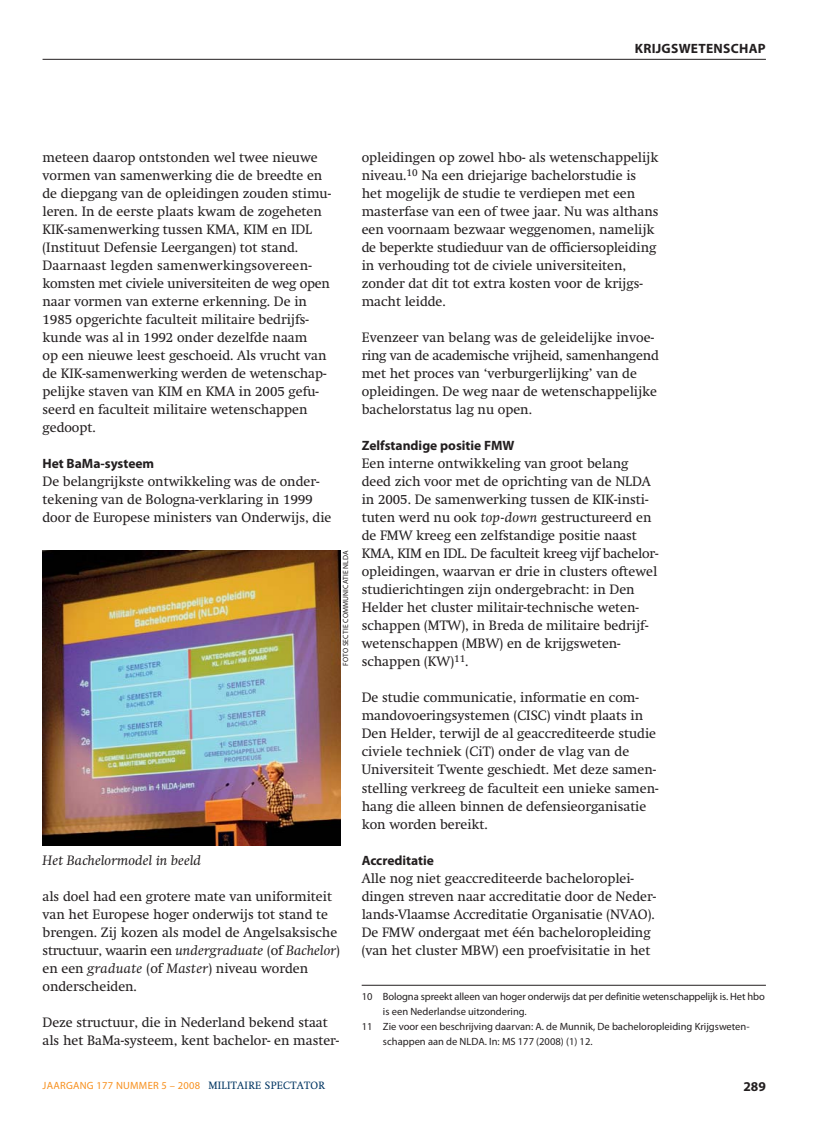
<style>
.page{position:relative;width:817px;height:1136px;background:#fff}
.page>*{position:absolute;margin:0;border:0;box-sizing:border-box;transform-origin:0 0}
.t1{font:13.5px/18px "Swift";color:#231f20}
.t2{font:700 13.5px "Myriad Pro";color:#231f20}
.t3{font:italic 13.5px "Swift";letter-spacing:.01em;color:#231f20;scale:1.05 1}
.t4{font:700 13.5px "Myriad Pro";letter-spacing:.02em;color:#231f20}
.t5{font:10.5px "Myriad Pro";color:#231f20}
.t6{font:10.5px "Myriad Pro";letter-spacing:.025em;color:#f7901e}
.t7{font:7.5px "Myriad Pro";letter-spacing:.02em;color:#231f20}
.s1{font-style:italic}
.s2{font-family:"Swift";color:#003562}
</style>
<div class="page">
<hr style="left:43px;top:59px;width:722px;height:1px;background:#231f20">
<hr style="left:361px;top:984px;width:404px;height:1px;background:#231f20">
<img style="left:43px;top:550px;width:297px;height:295px">
<p class="t4" style="left:634px;top:43px;width:132px">KRIJGSWETENSCHAP</p>
<p class="t1" style="left:43px;top:150px;width:290px">meteen daarop ontstonden wel twee nieuwe vormen van samenwerking die de breedte en de diepgang van de opleidingen zouden stimu&shy;leren. In de eerste plaats kwam de zogeheten KIK-samenwerking tussen KMA, KIM en IDL (Instituut Defensie Leergangen) tot stand.<br>Daarnaast legden samenwerkingsovereen&shy;komsten met civiele universiteiten de weg open naar vormen van externe erkenning. De in 1985 opgerichte faculteit militaire bedrijfs&shy;kunde was al in 1992 onder dezelfde naam<br>op een nieuwe leest geschoeid. Als vrucht van de KIK-samenwerking werden de wetenschap&shy;pelijke staven van KIM en KMA in 2005 gefu&shy;seerd en faculteit militaire wetenschappen gedoopt.</p>
<p class="t2" style="left:43px;top:458px;width:113px">Het BaMa-systeem</p>
<p class="t1" style="left:43px;top:474px;width:290px">De belangrijkste ontwikkeling was de onder&shy;tekening van de Bologna-verklaring in 1999 door de Europese ministers van Onderwijs, die</p>
<p class="t7" style="left:343px;top:665px;width:117px;rotate:-90deg">FOTO SECTIE COMMUNICATIE NLDA</p>
<p class="t3" style="left:43px;top:854px;width:152px">Het Bachelormodel in beeld</p>
<p class="t1" style="left:43px;top:888px;width:299px">als doel had een grotere mate van uniformiteit van het Europese hoger onderwijs tot stand te brengen. Zij kozen als model de Angelsaksische structuur, waarin een <span class="s1">undergraduate</span> (of <span class="s1">Bachelor</span>) en een <span class="s1">graduate</span> (of <span class="s1">Master</span>) niveau worden onderscheiden.</p>
<p class="t1" style="left:43px;top:1014px;width:298px">Deze structuur, die in Nederland bekend staat als het BaMa-systeem, kent bachelor- en master-</p>
<p class="t1" style="left:361px;top:150px;width:298px">opleidingen op zowel hbo- als wetenschappelijk niveau.<sup>10</sup> Na een driejarige bachelorstudie is het mogelijk de studie te verdiepen met een masterfase van een of twee jaar. Nu was althans een voornaam bezwaar weggenomen, namelijk de beperkte studieduur van de officiersopleiding in verhouding tot de civiele universiteiten, zonder dat dit tot extra kosten voor de krijgs&shy;macht leidde.</p>
<p class="t1" style="left:361px;top:330px;width:299px">Evenzeer van belang was de geleidelijke invoe&shy;ring van de academische vrijheid, samenhangend met het proces van ‘verburgerlijking’ van de opleidingen. De weg naar de wetenschappelijke bachelorstatus lag nu open.</p>
<p class="t2" style="left:361px;top:440px;width:154px">Zelfstandige positie FMW</p>
<p class="t1" style="left:361px;top:456px;width:298px">Een interne ontwikkeling van groot belang deed zich voor met de oprichting van de NLDA in 2005. De samenwerking tussen de KIK-insti&shy;tuten werd nu ook <span class="s1">top-down</span> gestructureerd en de FMW kreeg een zelfstandige positie naast KMA, KIM en IDL. De faculteit kreeg vijf bachelor&shy;opleidingen, waarvan er drie in clusters oftewel studierichtingen zijn ondergebracht: in Den Helder het cluster militair-technische weten&shy;schappen (MTW), in Breda de militaire bedrijf&shy;wetenschappen (MBW) en de krijgsweten&shy;schappen (KW)<sup>11</sup>.</p>
<p class="t1" style="left:361px;top:690px;width:298px">De studie communicatie, informatie en com&shy;mandovoeringsystemen (CISC) vindt plaats in Den Helder, terwijl de al geaccrediteerde studie civiele techniek (CiT) onder de vlag van de Universiteit Twente geschiedt. Met deze samen&shy;stelling verkreeg de faculteit een unieke samen&shy;hang die alleen binnen de defensieorganisatie kon worden bereikt.</p>
<p class="t2" style="left:361px;top:854px;width:74px">Accreditatie</p>
<p class="t1" style="left:361px;top:870px;width:296px">Alle nog niet geaccrediteerde bacheloroplei&shy;dingen streven naar accreditatie door de Neder&shy;lands-Vlaamse Accreditatie Organisatie (NVAO).<br>De FMW ondergaat met één bacheloropleiding (van het cluster MBW) een proefvisitatie in het</p>
<p class="t5" style="left:361px;top:992px;width:404px">10 Bologna spreekt alleen van hoger onderwijs dat per definitie wetenschappelijk is. Het hbo</p>
<p class="t5" style="left:383px;top:1007px;width:145px">is een Nederlandse uitzondering.</p>
<p class="t5" style="left:361px;top:1022px;width:389px">11 Zie voor een beschrijving daarvan: A. de Munnik, De bacheloropleiding Krijgsweten-</p>
<p class="t5" style="left:383px;top:1037px;width:211px">schappen aan de NLDA. In: MS 177 (2008) (1) 12.</p>
<p class="t6" style="left:43px;top:1080px;width:284px">JAARGANG 177 NUMMER 5 – 2008 <span class="s2">MILITAIRE SPECTATOR</span></p>
<p class="t2" style="left:743px;top:1081px;width:24px">289</p>
</div>
